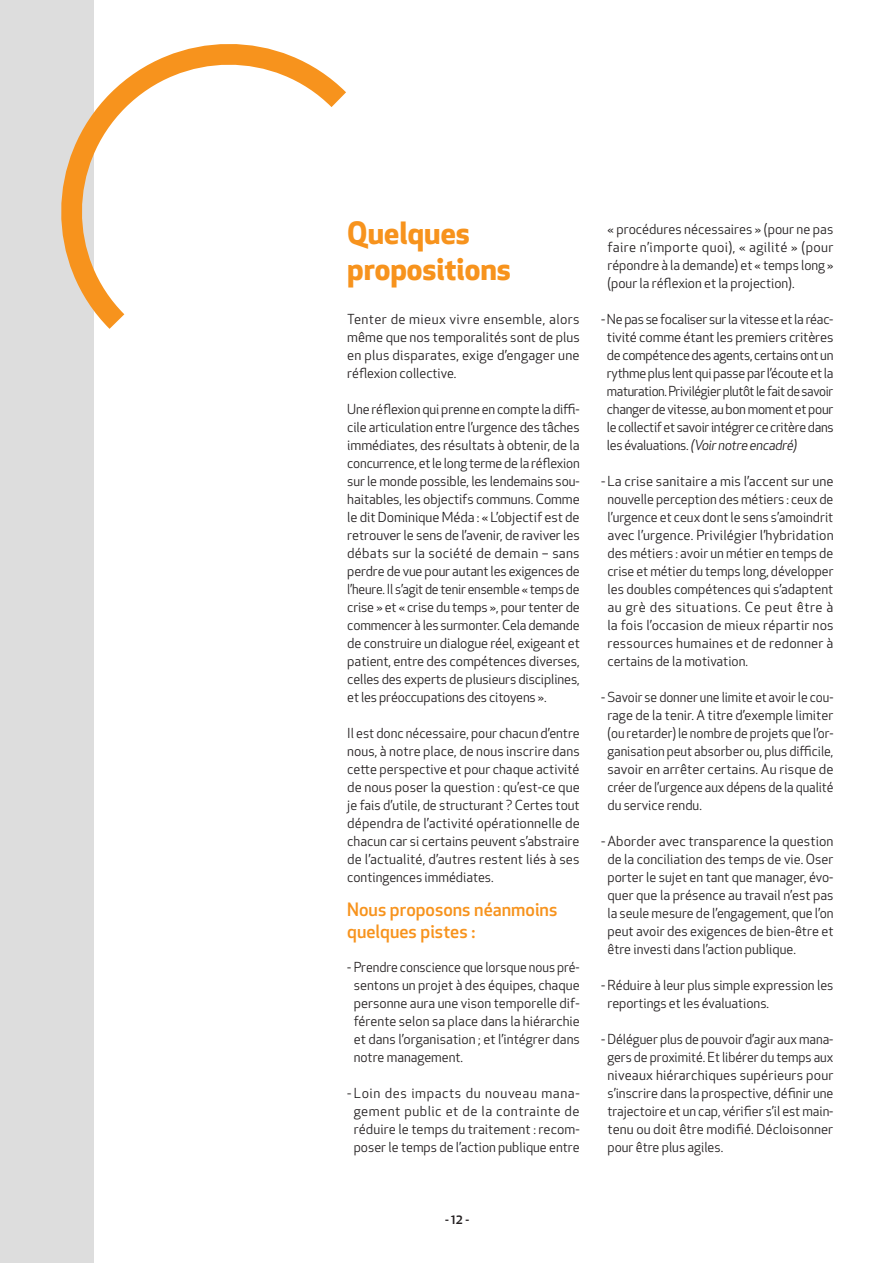
<style>
.page{position:relative;width:893px;height:1263px;background:#fff}
.page>*{position:absolute;margin:0;border:0;box-sizing:border-box;transform-origin:0 0}
.t1{font:700 30px/36px "Apex New";color:#f7931d}
.t2{font:500 18px/21.6px "Apex New";color:#f7931d}
.t3{font:13.5px/18px "Apex New";color:#231f20;text-align:justify}
.t4{font:500 12px "Apex New";color:#231f20}
.s1{font-size:13.5px}
</style>
<div class="page">
<div style="left:0;top:0;width:94px;height:1263px;background:#ddd"></div>
<svg style="left:61px;top:44px;width:285px;height:285px"></svg>
<h1 class="t1" style="left:347px;top:213px;width:165px">Quelques propositions</h1>
<p class="t3" style="left:347px;top:310px;width:234px">Tenter de mieux vivre ensemble, alors même que nos temporalités sont de plus en plus disparates, exige d’engager une réflexion collective.</p>
<p class="t3" style="left:347px;top:400px;width:234px">Une réflexion qui prenne en compte la diffi&shy;cile articulation entre l’urgence des tâches immédiates, des résultats à obtenir, de la concurrence, et le long terme de la réflexion sur le monde possible, les lendemains sou&shy;haitables, les objectifs communs. Comme le dit Dominique Méda : « L’objectif est de retrouver le sens de l’avenir, de raviver les débats sur la société de demain – sans perdre de vue pour autant les exigences de l’heure. Il s’agit de tenir ensemble « temps de crise » et « crise du temps », pour tenter de commencer à les surmonter. Cela demande de construire un dialogue réel, exigeant et patient, entre des compétences diverses, celles des experts de plusieurs disciplines, et les préoccupations des citoyens ».</p>
<p class="t3" style="left:347px;top:724px;width:234px">Il est donc nécessaire, pour chacun d’entre nous, à notre place, de nous inscrire dans cette perspective et pour chaque activité de nous poser la question : qu’est-ce que je fais d’utile, de structurant ? Certes tout dépendra de l’activité opérationnelle de chacun car si certains peuvent s’abstraire de l’actualité, d’autres restent liés à ses contingences immédiates.</p>
<h2 class="t2" style="left:347px;top:899px;width:212px">Nous proposons néanmoins quelques pistes :</h2>
<p class="t3" style="left:354px;top:958px;width:228px;text-indent:-6px">- Prendre conscience que lorsque nous pré&shy;sentons un projet à des équipes, chaque personne aura une vison temporelle dif&shy;férente selon sa place dans la hiérarchie et dans l’organisation ; et l’intégrer dans notre management.</p>
<p class="t3" style="left:347px;top:1084px;width:234px;text-align:center">- Loin des impacts du nouveau mana&shy;gement public et de la contrainte de réduire le temps du traitement : recom&shy;poser le temps de l’action publique entre</p>
<p class="t3" style="left:607px;top:220px;width:228px">« procédures nécessaires » (pour ne pas faire n’importe quoi), « agilité » (pour répondre à la demande) et « temps long » (pour la réflexion et la projection).</p>
<p class="t3" style="left:607px;top:310px;width:228px;text-indent:-6px">- Ne pas se focaliser sur la vitesse et la réac&shy;tivité comme étant les premiers critères de compétence des agents, certains ont un rythme plus lent qui passe par l’écoute et la maturation. Privilégier plutôt le fait de savoir changer de vitesse, au bon moment et pour le collectif et savoir intégrer ce critère dans l e s éva l u a t i o n s . (Voirnotre encadré)</p>
<p class="t3" style="left:607px;top:472px;width:228px;text-indent:-6px">- La crise sanitaire a mis l’accent sur une nouvelle perception des métiers : ceux de l’urgence et ceux dont le sens s’amoindrit avec l’urgence. Privilégier l’hybridation des métiers : avoir un métier en temps de crise et métier du temps long, développer les doubles compétences qui s’adaptent au grè des situations. Ce peut être à la fois l’occasion de mieux répartir nos ressources humaines et de redonner à certains de la motivation.</p>
<p class="t3" style="left:607px;top:688px;width:228px;text-indent:-6px">- Savoir se donner une limite et avoir le cou&shy;rage de la tenir. A titre d’exemple limiter (ou retarder) le nombre de projets que l’or&shy;ganisation peut absorber ou, plus difficile, savoir en arrêter certains. Au risque de créer de l’urgence aux dépens de la qualité du service rendu.</p>
<p class="t3" style="left:607px;top:832px;width:228px;text-indent:-6px">- Aborder avec transparence la question de la conciliation des temps de vie. Oser porter le sujet en tant que manager, évo&shy;quer que la présence au travail n’est pas la seule mesure de l’engagement, que l’on peut avoir des exigences de bien-être et être investi dans l’action publique.</p>
<p class="t3" style="left:607px;top:976px;width:227px;text-indent:-6px">- Réduire à leur plus simple expression les reportings et les évaluations.</p>
<p class="t3" style="left:607px;top:1030px;width:228px;text-indent:-6px">- Déléguer plus de pouvoir d’agir aux mana&shy;gers de proximité. Et libérer du temps aux niveaux hiérarchiques supérieurs pour s’inscrire dans la prospective, définir une trajectoire et un cap, vérifier s’il est main&shy;tenu ou doit être modifié. Décloisonner pour être plus agiles.</p>
<p class="t4" style="left:445px;top:1212px;width:26px">- <span class="s1">12</span> -</p>
</div>
